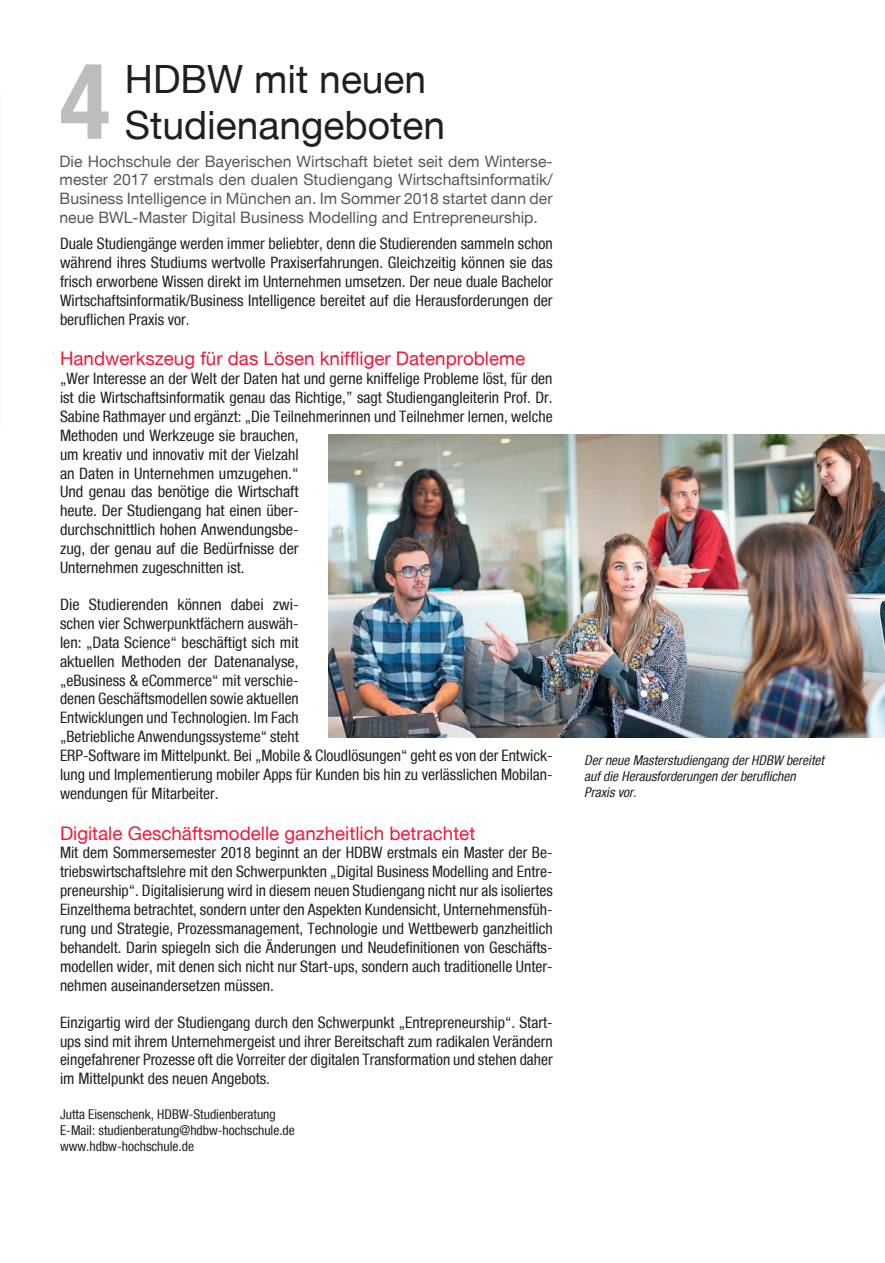
<style>
.page{position:relative;width:885px;height:1263px;background:#fff}
.page>*{position:absolute;margin:0;border:0;box-sizing:border-box;transform-origin:0 0}
.t1{font:700 condensed 105px "Helvetica Neue";color:#bcbdc0}
.t2{font:39px "Helvetica Neue";color:#231f20}
.t3{font:18.75px "Helvetica Neue";color:#ed1a3a}
.t4{font:condensed 15.75px/18.9px "Helvetica Neue";color:#231f20;text-align:justify}
.t5{font:15.75px/18.9px "Helvetica Neue";color:#57585a;text-align:justify}
.t6{font:condensed 13.5px/16.2px "Helvetica Neue";color:#231f20}
.t7{font:italic condensed 13.5px/16.2px "Helvetica Neue";color:#231f20}
</style>
<div class="page">
<img style="left:328px;top:435px;width:556px;height:303px">
<h1 class="t1" style="left:60px;top:38px;width:52px">4</h1>
<h2 class="t2" style="left:125px;top:55px;width:303px">HDBW mit neuen</h2>
<h2 class="t2" style="left:125px;top:102px;width:322px">Studienangeboten</h2>
<p class="t5" style="left:60px;top:151px;width:494px">Die Hochschule der Bayerischen Wirtschaft bietet seit dem Winterse&shy;mester 2017 erstmals den dualen Studiengang Wirtschaftsinformatik/ Business Intelligence in München an. Im Sommer 2018 startet dann der neue BWL-Master Digital Business Modelling and Entrepreneurship.</p>
<p class="t4" style="left:60px;top:234px;width:494px">Duale Studiengänge werden immer beliebter, denn die Studierenden sammeln schon während ihres Studiums wertvolle Praxiserfahrungen. Gleichzeitig können sie das frisch erworbene Wissen direkt im Unternehmen umsetzen. Der neue duale Bachelor Wirtschaftsinformatik/Business Intelligence bereitet auf die Herausforderungen der beruflichen Praxis vor.</p>
<p class="t3" style="left:60px;top:347px;width:466px">Handwerkszeug für das Lösen kniffliger Datenprobleme</p>
<p class="t4" style="left:60px;top:369px;width:494px;text-align:left">„Wer Interesse an der Welt der Daten hat und gerne kniffelige Probleme löst, für den ist die Wirtschaftsinformatik genau das Richtige,” sagt Studiengangleiterin Prof. Dr.<br>Sabine Rathmayer und ergänzt: „Die Teilnehmerinnen und Teilnehmer lernen, welche Methoden und Werkzeuge sie brauchen,<br>um kreativ und innovativ mit der Vielzahl<br>an Daten in Unternehmen umzugehen.“<br>Und genau das benötige die Wirtschaft<br>heute. Der Studiengang hat einen über-<br>durchschnittlich hohen Anwendungsbe-<br>zug, der genau auf die Bedürfnisse der<br>Unternehmen zugeschnitten ist.</p>
<p class="t4" style="left:60px;top:595px;width:494px;text-align:left">Die Studierenden können dabei zwi-<br>schen vier Schwerpunktfächern auswäh-<br>len: „Data Science“ beschäftigt sich mit<br>aktuellen Methoden der Datenanalyse,<br>„eBusiness &amp; eCommerce“ mit verschie-<br>denen Geschäftsmodellen sowie aktuellen<br>Entwicklungen und Technologien. Im Fach<br>„Betriebliche Anwendungssysteme“ steht<br>ERP-Software im Mittelpunkt. Bei „Mobile &amp; Cloudlösungen“ geht es von der Entwick&shy;lung und Implementierung mobiler Apps für Kunden bis hin zu verlässlichen Mobilan&shy;wendungen für Mitarbeiter.</p>
<p class="t3" style="left:60px;top:822px;width:416px">Digitale Geschäftsmodelle ganzheitlich betrachtet</p>
<p class="t4" style="left:60px;top:843px;width:494px">Mit dem Sommersemester 2018 beginnt an der HDBW erstmals ein Master der Be&shy;triebswirtschaftslehre mit den Schwerpunkten „Digital Business Modelling and Entre&shy;preneurship“. Digitalisierung wird in diesem neuen Studiengang nicht nur als isoliertes Einzelthema betrachtet, sondern unter den Aspekten Kundensicht, Unternehmensfüh&shy;rung und Strategie, Prozessmanagement, Technologie und Wettbewerb ganzheitlich behandelt. Darin spiegeln sich die Änderungen und Neudefinitionen von Geschäfts&shy;modellen wider, mit denen sich nicht nur Start-ups, sondern auch traditionelle Unter&shy;nehmen auseinandersetzen müssen.</p>
<p class="t4" style="left:60px;top:1012px;width:494px">Einzigartig wird der Studiengang durch den Schwerpunkt „Entrepreneurship“. Start&shy;ups sind mit ihrem Unternehmergeist und ihrer Bereitschaft zum radikalen Verändern eingefahrener Prozesse oft die Vorreiter der digitalen Transformation und stehen daher im Mittelpunkt des neuen Angebots.</p>
<p class="t6" style="left:60px;top:1105px;width:236px">Jutta Eisenschenk, HDBW-Studienberatung<br>E-Mail: studienberatung@hdbw-hochschule.de www.hdbw-hochschule.de</p>
<p class="t7" style="left:584px;top:752px;width:241px">Der neue Masterstudiengang der HDBW bereitet auf die Herausforderungen der beruflichen<br>Praxis vor.</p>
</div>
